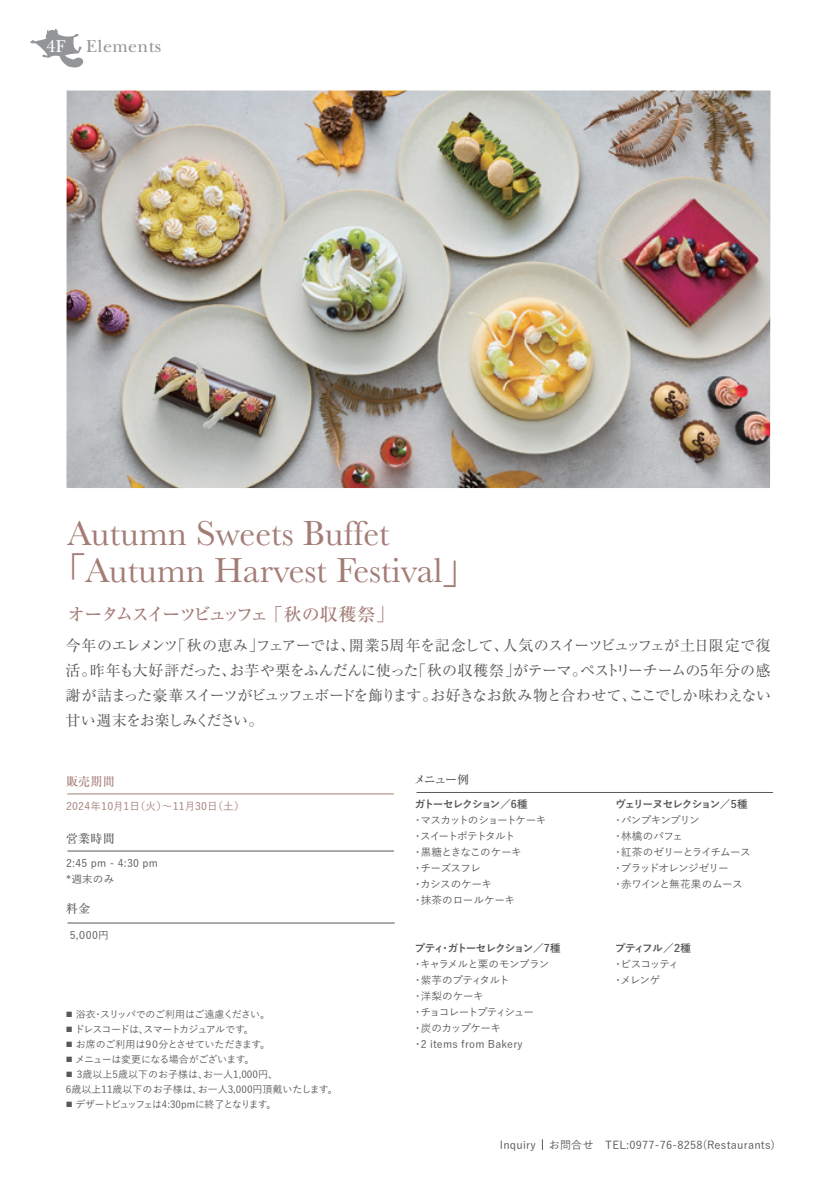
<style>
.page{position:relative;width:840px;height:1191px;background:#fff}
.page>*{position:absolute;margin:0;border:0;box-sizing:border-box;transform-origin:0 0}
.t1{font:36px/36.8px "Baskerville";color:#a37c75}
.t2{font:500 18px "Ryumin Pro";letter-spacing:-.13em;color:#a37c75}
.t3{font:18px "New Baskerville Std";letter-spacing:.02em;color:#939598}
.t4{font:15px/25px "Ryumin Pro";letter-spacing:-.055em;color:#57585a;text-align:justify}
.t5{font:500 12px "Ryumin Pro";letter-spacing:.005em;color:#57585a}
.t6{font:500 12px "Ryumin Pro";color:#a37c75}
.t7{font:500 11px "Yu Go";letter-spacing:.02em;color:#57585a}
.t8{font:500 10.6px/16px "Yu Go";letter-spacing:-.055em;color:#57585a}
.t9{font:500 10.6px/16px "Yu Go";letter-spacing:-.075em;color:#57585a}
.t10{font:700 10.6px "Yu Go";letter-spacing:-.115em;color:#57585a}
.t11{font:500 10.6px "Yu Go";letter-spacing:.02em;color:#a37c75}
.t12{font:500 10.6px/16px "Yu Go";letter-spacing:.02em;color:#57585a}
.t13{font:500 10.6px/16px "Yu Go";letter-spacing:-.09em;color:#57585a}
.t14{font:500 10px/15px "Yu Go";letter-spacing:-.015em;color:#57585a}
.t15{font:500 10px "Yu Go";letter-spacing:-.055em;color:#57585a}
.t16{font:500 10px "Yu Go";letter-spacing:-.08em;color:#57585a}
.t17{font:500 10px "Yu Go";letter-spacing:-.085em;color:#57585a}
.t18{font:500 10px "Yu Go";letter-spacing:-.065em;color:#57585a}
.s1{color:#fff}
.s2{font-family:"Koz Go Pr 6 N"}
.s3{font-size:7px}
</style>
<div class="page">
<img style="left:66px;top:90px;width:704px;height:398px">
<hr style="left:67px;top:793px;width:327px;height:1px;background:#a37c75">
<hr style="left:67px;top:850px;width:327px;height:1px;background:#57585a">
<hr style="left:67px;top:922px;width:327px;height:1px;background:#57585a">
<hr style="left:416px;top:792px;width:356px;height:1px;background:#57585a">
<svg style="left:30px;top:29px;width:53px;height:39px"></svg>
<p class="t3" style="left:46px;top:35px;width:117px"><span class="s1">4F</span> Elements</p>
<h1 class="t1" style="left:49px;top:515px;width:430px;text-indent:18px">Autumn Sweets Buffet<span class="s2">「</span>Autumn Harvest Festival<span class="s2">」</span></h1>
<p class="t2" style="left:67px;top:600px;width:328px">オータムスイーツビュッフェ 「秋の収穫祭」</p>
<p class="t4" style="left:66px;top:632px;width:706px">今年のエレメンツ「秋の恵み」フェアーでは、開業5周年を記念して、人気のスイーツビュッフェが土日限定で復活。昨年も大好評だった、お芋や栗をふんだんに使った「秋の収穫祭」がテーマ。ペストリーチームの5年分の感謝が詰まった豪華スイーツがビュッフェボードを飾ります。お好きなお飲み物と合わせて、ここでしか味わえない甘い週末をお楽しみください。</p>
<p class="t6" style="left:66px;top:772px;width:50px">販売期間</p>
<p class="t11" style="left:66px;top:796px;width:180px">2024年10月1日（火）～11月30日（土）</p>
<p class="t5" style="left:66px;top:829px;width:50px">営業時間</p>
<p class="t12" style="left:66px;top:853px;width:93px">2:45 pm - 4:30 pm *週末のみ</p>
<p class="t5" style="left:66px;top:899px;width:26px">料金</p>
<p class="t8" style="left:70px;top:926px;width:51px">5,０00円　</p>
<p class="t15" style="left:66px;top:1005px;width:206px"><span class="s3">■</span> 浴衣・スリッパでのご利用はご遠慮ください。</p>
<p class="t17" style="left:66px;top:1020px;width:189px"><span class="s3">■</span> ドレスコードは、スマートカジュアルです。</p>
<p class="t15" style="left:66px;top:1035px;width:206px"><span class="s3">■</span> お席のご利用は９０分とさせていただきます。</p>
<p class="t18" style="left:66px;top:1050px;width:190px"><span class="s3">■</span> メニューは変更になる場合がございます。</p>
<p class="t14" style="left:66px;top:1066px;width:273px"><span class="s3">■</span> 3歳以上5歳以下のお子様は、お一人1,000円、<br>6歳以上11歳以下のお子様は、お一人3,000円頂戴いたします。</p>
<p class="t16" style="left:66px;top:1095px;width:212px"><span class="s3">■</span> デザートビュッフェは4:30pmに終了となります。</p>
<p class="t5" style="left:413px;top:770px;width:57px">メニュー例</p>
<p class="t10" style="left:414px;top:798px;width:114px">ガトーセレクション／6種</p>
<p class="t8" style="left:412px;top:811px;width:135px">・マスカットのショートケーキ・スイートポテトタルト<br>・黒糖ときなこのケーキ<br>・チーズスフレ　<br>・カシスのケーキ<br>・抹茶のロールケーキ</p>
<p class="t10" style="left:414px;top:942px;width:147px">プティ・ガトーセレクション／7種</p>
<p class="t8" style="left:412px;top:955px;width:138px">・キャラメルと栗のモンブラン・紫芋のプティタルト　<br>・洋梨のケーキ<br>・チョコレートプティシュー　・炭のカップケーキ<br>・2 items from Bakery</p>
<p class="t10" style="left:615px;top:798px;width:134px">ヴェリーヌセレクション／5種</p>
<p class="t9" style="left:612px;top:811px;width:139px">・パンプキンプリン　<br>・林檎のパフェ　<br>・紅茶のゼリーとライチムース・ブラッドオレンジゼリー　・赤ワインと無花果のムース</p>
<p class="t10" style="left:615px;top:942px;width:77px">プティフル／2種</p>
<p class="t13" style="left:612px;top:955px;width:67px">・ビスコッティ・メレンゲ</p>
<p class="t7" style="left:499px;top:1134px;width:276px">Inquiry お問合せ　TEL:0977-76-8258(Restaurants)</p>
</div>
